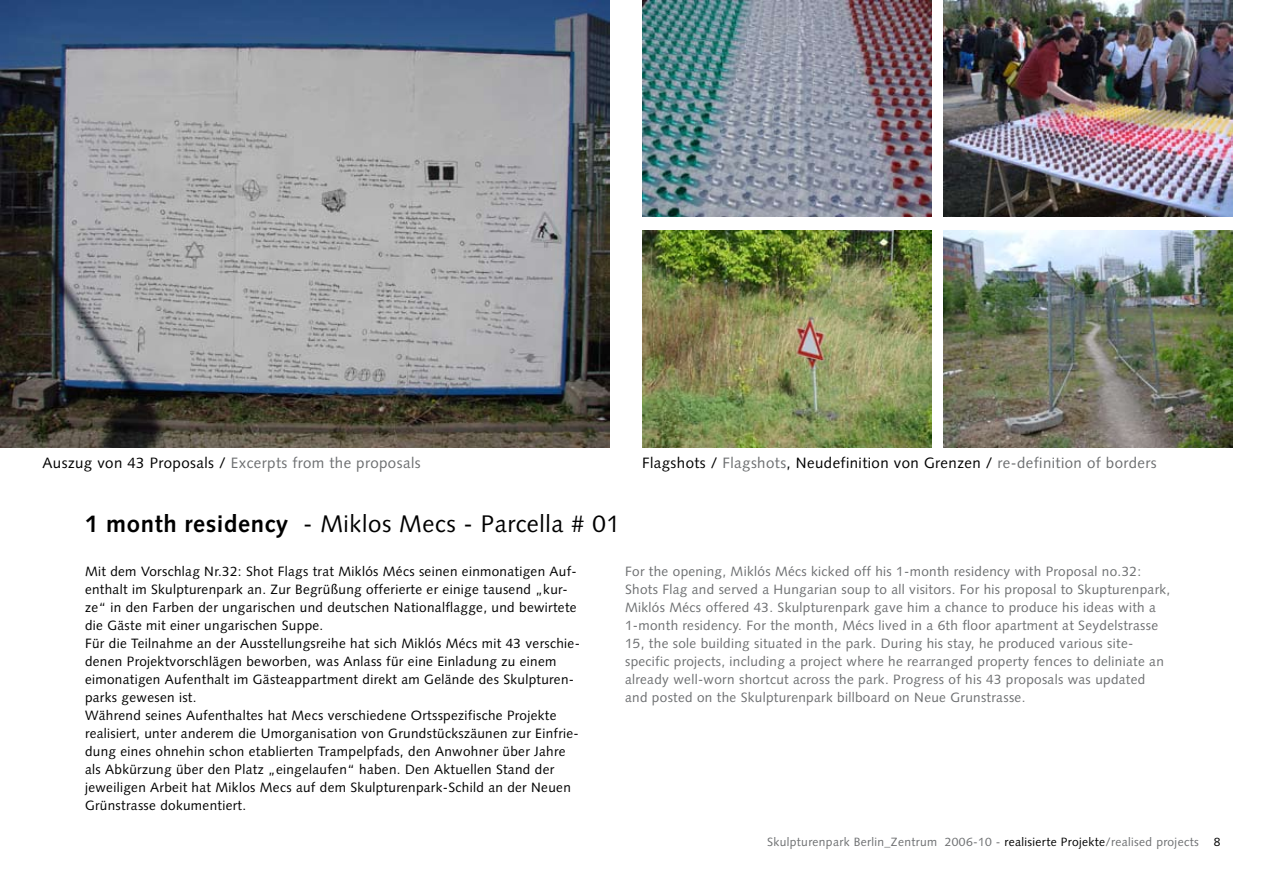
<style>
.page{position:relative;width:1263px;height:893px;background:#fff}
.page>*{position:absolute;margin:0;border:0;box-sizing:border-box;transform-origin:0 0}
.t1{font:24px "Syntax";letter-spacing:.025em;color:#000}
.t2{font:15px "Syntax";letter-spacing:.03em;color:#000}
.t3{font:15px "Syntax";letter-spacing:.03em;color:#6d6f71}
.t4{font:13.5px/18px "Syntax";letter-spacing:.025em;color:#000}
.t5{font:13.5px/18px "Syntax";letter-spacing:.025em;color:#6d6f71}
.t6{font:12px "Syntax";letter-spacing:.03em;color:#6d6f71}
.t7{font:12px "Syntax";color:#000}
.s1{color:#000}
.s2{color:#6d6f71}
.s3{font-weight:700}
</style>
<div class="page">
<img style="left:0;top:0;width:609px;height:448px">
<img style="left:944px;top:0;width:289px;height:217px">
<img style="left:642px;top:0;width:289px;height:217px">
<img style="left:944px;top:231px;width:289px;height:217px">
<img style="left:642px;top:231px;width:289px;height:217px">
<p class="t3" style="left:43px;top:454px;width:380px"><span class="s1">Auszug von 43 Proposals /</span> Excerpts from the proposals</p>
<p class="t2" style="left:642px;top:454px;width:516px">Flagshots / <span class="s2">Flagshots</span>, Neudefinition von Grenzen / <span class="s2">re-definition of borders</span></p>
<h1 class="t1" style="left:85px;top:510px;width:536px"><span class="s3">1 month residency</span> - Miklos Mecs - Parcella # 01</h1>
<p class="t4" style="left:85px;top:562px;width:496px">Mit dem Vorschlag Nr.32: Shot Flags trat Miklós Mécs seinen einmonatigen Auf&shy;enthalt im Skulpturenpark an. Zur Begrüßung offerierte er einige tausend „kur&shy;ze“ in den Farben der ungarischen und deutschen Nationalflagge, und bewirtete die Gäste mit einer ungarischen Suppe.<br>Für die Teilnahme an der Ausstellungsreihe hat sich Miklós Mécs mit 43 verschie&shy;denen Projektvorschlägen beworben, was Anlass für eine Einladung zu einem eimonatigen Aufenthalt im Gästeappartment direkt am Gelände des Skulpturen&shy;parks gewesen ist.<br>Während seines Aufenthaltes hat Mecs verschiedene Ortsspezifische Projekte realisiert, unter anderem die Umorganisation von Grundstückszäunen zur Einfrie&shy;dung eines ohnehin schon etablierten Trampelpfads, den Anwohner über Jahre als Abkürzung über den Platz „eingelaufen“ haben. Den Aktuellen Stand der jeweiligen Arbeit hat Miklos Mecs auf dem Skulpturenpark-Schild an der Neuen Grünstrasse dokumentiert.</p>
<p class="t5" style="left:625px;top:562px;width:547px">For the opening, Miklós Mécs kicked off his 1-month residency with Proposal no.32:<br>Shots Flag and served a Hungarian soup to all visitors. For his proposal to Skupturenpark, Miklós Mécs offered 43. Skulpturenpark gave him a chance to produce his ideas with a 1-month residency. For the month, Mécs lived in a 6th floor apartment at Seydelstrasse 15, the sole building situated in the park. During his stay, he produced various site&shy;specific projects, including a project where he rearranged property fences to deliniate an already well-worn shortcut across the park. Progress of his 43 proposals was updated and posted on the Skulpturenpark billboard on Neue Grunstrasse.</p>
<p class="t6" style="left:767px;top:835px;width:433px">Skulpturenpark Berlin_Zentrum 2006-10 - <span class="s1">realisierte Projekte</span>/realised projects</p>
<p class="t7" style="left:1214px;top:835px;width:8px">8</p>
</div>
